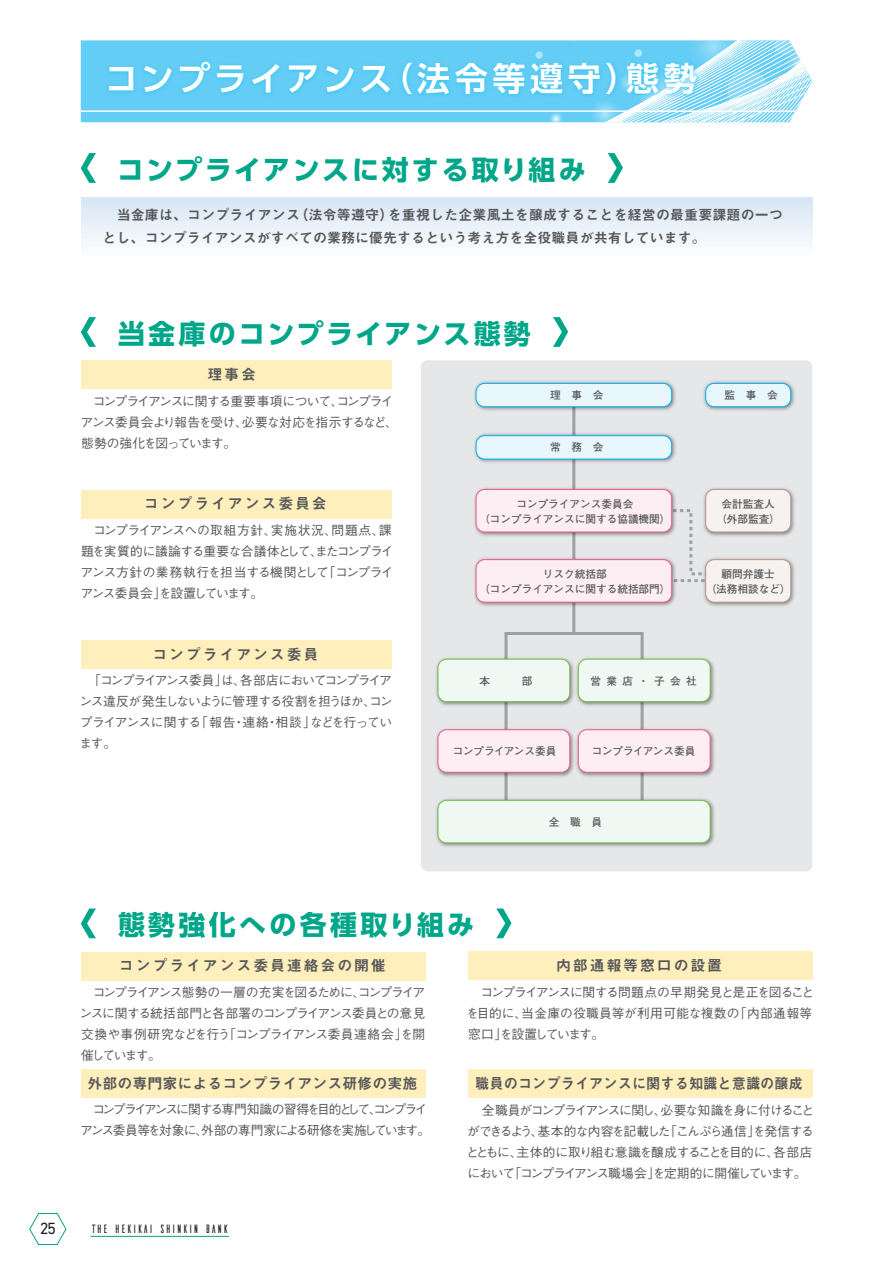
<style>
.page{position:relative;width:893px;height:1263px;background:#fff}
.page>*{position:absolute;margin:0;border:0;box-sizing:border-box;transform-origin:0 0}
.t1{font:700 33px "UD Shin Go Pro De";letter-spacing:.115em;color:#fff}
.t2{font:700 27px "UD Shin Go Pro";letter-spacing:.1em;color:#00a689}
.t3{font:700 27px "UD Shin Go Pro";letter-spacing:.12em;color:#00a689}
.t4{font:16.5px "DIN Next LT Pro";color:#231f20}
.t5{font:15px "Midashi Go Pro MB31";letter-spacing:.12em;color:#57585a}
.t6{font:15px "Midashi Go Pro MB31";color:#57585a;scale:.95 1}
.t7{font:15px "Midashi Go Pro MB31";color:#57585a}
.t8{font:14.1px/23.2px "Midashi Go Pro MB31";letter-spacing:.005em;color:#57585a}
.t9{font:500 12.75px/21px "Gothic BBB Pro";letter-spacing:-.08em;color:#57585a;text-align:justify}
.t10{font:500 12.75px/21px "Gothic BBB Pro";letter-spacing:-.06em;color:#57585a}
.t11{font:500 12.75px/21px "Gothic BBB Pro";letter-spacing:-.02em;color:#57585a}
.t12{font:500 12.75px/21px "Gothic BBB Pro";letter-spacing:-.14em;color:#57585a;text-align:right}
.t13{font:12px "Ailerons";letter-spacing:-.1em;color:#231f20}
.t14{font:700 10.65px/14.9px "Futo Go B101 Pro";color:#57585a;text-align:center}
.t15{font:700 10.65px "Futo Go B101 Pro";letter-spacing:-.02em;color:#57585a}
</style>
<div class="page">
<div style="left:81px;top:198px;width:732px;height:59px;background:linear-gradient(to bottom,#d7e6f5,#fdfefe)"></div>
<div style="left:421px;top:360px;width:391px;height:511px;background:#e6e7e9;border-radius:6px"></div>
<hr style="left:572px;top:400px;width:3px;height:233px;background:#9d9fa2">
<div style="left:504px;top:632px;width:140px;height:190px;border:3px solid #9d9fa2"></div>
<svg style="left:680px;top:509px;width:21px;height:73px"></svg>
<img style="left:474px;top:381px;width:202px;height:33px">
<div style="left:476px;top:383px;width:196px;height:24px;background:#e8f6fd;border-radius:9px"></div>
<div style="left:476px;top:383px;width:196px;height:24px;border:1px solid #00aeef;border-radius:9px"></div>
<img style="left:474px;top:431px;width:202px;height:35px">
<div style="left:476px;top:436px;width:196px;height:23px;background:#e8f6fd;border-radius:9px"></div>
<div style="left:476px;top:435px;width:196px;height:24px;border:1px solid #00aeef;border-radius:9px"></div>
<img style="left:703px;top:381px;width:92px;height:30px">
<div style="left:706px;top:383px;width:85px;height:24px;background:#e8f6fd;border-radius:9px"></div>
<div style="left:705px;top:383px;width:86px;height:24px;border:1px solid #00aeef;border-radius:9px"></div>
<img style="left:436px;top:654px;width:137px;height:54px">
<div style="left:438px;top:659px;width:132px;height:43px;background:#f0f8f3;border-radius:9px"></div>
<div style="left:438px;top:659px;width:132px;height:43px;border:1px solid #71bf44;border-radius:9px"></div>
<img style="left:573px;top:654px;width:142px;height:54px">
<div style="left:578px;top:659px;width:132px;height:43px;background:#f0f8f3;border-radius:9px"></div>
<div style="left:578px;top:659px;width:132px;height:43px;border:1px solid #71bf44;border-radius:9px"></div>
<img style="left:436px;top:796px;width:279px;height:51px">
<div style="left:438px;top:800px;width:272px;height:43px;background:#f0f8f3;border-radius:9px"></div>
<div style="left:438px;top:800px;width:272px;height:43px;border:1px solid #71bf44;border-radius:9px"></div>
<img style="left:436px;top:725px;width:137px;height:54px">
<div style="left:438px;top:730px;width:132px;height:42px;background:#fdeef4;border-radius:9px"></div>
<div style="left:438px;top:729px;width:132px;height:44px;border:1px solid #f05988;border-radius:9px"></div>
<img style="left:573px;top:725px;width:142px;height:54px">
<div style="left:578px;top:730px;width:132px;height:42px;background:#fdeef4;border-radius:9px"></div>
<div style="left:578px;top:729px;width:132px;height:44px;border:1px solid #f05988;border-radius:9px"></div>
<img style="left:474px;top:485px;width:203px;height:54px">
<div style="left:476px;top:489px;width:196px;height:43px;background:#fdeef4;border-radius:9px"></div>
<div style="left:476px;top:489px;width:196px;height:43px;border:1px solid #f05988;border-radius:9px"></div>
<img style="left:703px;top:488px;width:92px;height:49px">
<div style="left:706px;top:489px;width:85px;height:43px;background:#f6f2ef;border-radius:9px"></div>
<div style="left:705px;top:489px;width:86px;height:43px;border:1px solid #ba988b;border-radius:9px"></div>
<img style="left:701px;top:558px;width:94px;height:49px">
<div style="left:706px;top:560px;width:85px;height:42px;background:#f6f2ef;border-radius:9px"></div>
<div style="left:705px;top:559px;width:86px;height:43px;border:1px solid #ba988b;border-radius:9px"></div>
<img style="left:474px;top:555px;width:204px;height:54px">
<div style="left:476px;top:560px;width:196px;height:42px;background:#fdeef4;border-radius:9px"></div>
<div style="left:476px;top:559px;width:196px;height:43px;border:1px solid #f05988;border-radius:9px"></div>
<div style="left:81px;top:360px;width:310px;height:28px;background:#feefbc"></div>
<div style="left:81px;top:490px;width:310px;height:28px;background:#feefbc"></div>
<div style="left:81px;top:641px;width:310px;height:28px;background:#feefbc"></div>
<div style="left:81px;top:952px;width:344px;height:28px;background:#feefbc"></div>
<div style="left:81px;top:1070px;width:344px;height:28px;background:#feefbc"></div>
<div style="left:468px;top:952px;width:344px;height:28px;background:#feefbc"></div>
<div style="left:468px;top:1070px;width:344px;height:28px;background:#feefbc"></div>
<svg style="left:81px;top:40px;width:729px;height:82px;background:#6ccff5"></svg>
<svg style="left:512px;top:40px;width:256px;height:82px;background:#91dbf7"></svg>
<svg style="left:536px;top:51px;width:7px;height:8px"></svg>
<svg style="left:634px;top:49px;width:8px;height:8px"></svg>
<svg style="left:774px;top:40px;width:38px;height:45px"></svg>
<hr style="left:81px;top:110px;width:731px;height:2px;background:#fff">
<div style="left:105px;top:58px;width:595px;height:41px;background:#22c2f3;opacity:.75"></div>
<svg style="left:81px;top:153px;width:15px;height:30px"></svg>
<svg style="left:608px;top:153px;width:15px;height:30px"></svg>
<svg style="left:81px;top:317px;width:15px;height:30px"></svg>
<svg style="left:553px;top:317px;width:15px;height:30px"></svg>
<svg style="left:81px;top:908px;width:15px;height:30px"></svg>
<svg style="left:496px;top:908px;width:15px;height:30px"></svg>
<hr style="left:90px;top:1236px;width:139px;height:1px;background:#00a689">
<svg style="left:29px;top:1213px;width:38px;height:32px"></svg>
<h1 class="t1" style="left:105px;top:52px;width:593px">コンプライアンス（法令等遵守）態勢</h1>
<h2 class="t2" style="left:117px;top:147px;width:470px">コンプライアンスに対する取り組み</h2>
<p class="t8" style="left:103px;top:201px;width:682px">　当金庫は、コンプライアンス（法令等遵守）を重視した企業風土を醸成することを経営の最重要課題の一つとし、コンプライアンスがすべての業務に優先するという考え方を全役職員が共有しています。</p>
<h2 class="t2" style="left:118px;top:311px;width:414px">当金庫のコンプライアンス態勢</h2>
<p class="t5" style="left:207px;top:362px;width:50px">理事会</p>
<p class="t9" style="left:80px;top:389px;width:319px;text-align:left">　コンプライアンスに関する重要事項について、コンプライアンス委員会より報告を受け、必要な対応を指示するなど、態勢の強化を図っています。</p>
<p class="t5" style="left:144px;top:492px;width:184px">コンプライアンス委員会</p>
<p class="t10" style="left:80px;top:518px;width:315px">　コンプライアンスへの取組方針、実施状況、問題点、課題を実質的に議論する重要な合議体として、またコンプライアンス方針の業務執行を担当する機関として「コンプライアンス委員会」を設置しています。</p>
<p class="t5" style="left:152px;top:642px;width:168px">コンプライアンス委員</p>
<p class="t9" style="left:79px;top:668px;width:314px">　「コンプライアンス委員」は、各部店においてコンプライアンス違反が発生しないように管理する役割を担うほか、コンプライアンスに関する「報告・連絡・相談」などを行っています。</p>
<p class="t14" style="left:550px;top:386px;width:55px">理　事　会</p>
<p class="t14" style="left:725px;top:386px;width:55px">監　事　会</p>
<p class="t14" style="left:550px;top:438px;width:55px">常　務　会</p>
<p class="t14" style="left:479px;top:495px;width:193px">コンプライアンス委員会<br>（コンプライアンスに関する協議機関）</p>
<p class="t14" style="left:716px;top:495px;width:65px">会計監査人（外部監査）</p>
<p class="t14" style="left:479px;top:565px;width:193px">リスク統括部<br>（コンプライアンスに関する統括部門）</p>
<p class="t14" style="left:706px;top:565px;width:87px">顧問弁護士<br>（法務相談など）</p>
<p class="t14" style="left:590px;top:672px;width:108px">営業店・子会社</p>
<p class="t15" style="left:453px;top:743px;width:105px">コンプライアンス委員</p>
<p class="t15" style="left:592px;top:743px;width:105px">コンプライアンス委員</p>
<p class="t14" style="left:549px;top:813px;width:55px">全　職　員</p>
<h2 class="t3" style="left:118px;top:903px;width:358px">態勢強化への各種取り組み</h2>
<p class="t5" style="left:119px;top:954px;width:268px">コンプライアンス委員連絡会の開催</p>
<p class="t5" style="left:556px;top:953px;width:168px">内部通報等窓口の設置</p>
<p class="t9" style="left:79px;top:980px;width:347px">　コンプライアンス態勢の一層の充実を図るために、コンプライアンスに関する統括部門と各部署のコンプライアンス委員との意見交換や事例研究などを行う「コンプライアンス委員連絡会」を開催しています。</p>
<p class="t11" style="left:466px;top:980px;width:349px;text-indent:14px">コンプライアンスに関する問題点の早期発見と是正を図ることを目的に、当金庫の役職員等が利用可能な複数の「内部通報等窓口」を設置しています。</p>
<p class="t7" style="left:87px;top:1071px;width:331px">外部の専門家によるコンプライアンス研修の実施</p>
<p class="t6" style="left:475px;top:1071px;width:346px">職員のコンプライアンスに関する知識と意識の醸成</p>
<p class="t12" style="left:80px;top:1097px;width:351px">コンプライアンスに関する専門知識の習得を目的として、コンプライアンス委員等を対象に、外部の専門家による研修を実施しています。</p>
<p class="t9" style="left:466px;top:1098px;width:349px;text-align:left;text-indent:16px">全職員がコンプライアンスに関し、必要な知識を身に付けることができるよう、基本的な内容を記載した「こんぷら通信」を発信するとともに、主体的に取り組む意識を醸成することを目的に、各部店において「コンプライアンス職場会」を定期的に開催しています。</p>
<p class="t4" style="left:40px;top:1219px;width:18px">25</p>
<p class="t13" style="left:90px;top:1223px;width:140px">THE HEKIKAI SHINKIN BANK</p>
</div>
